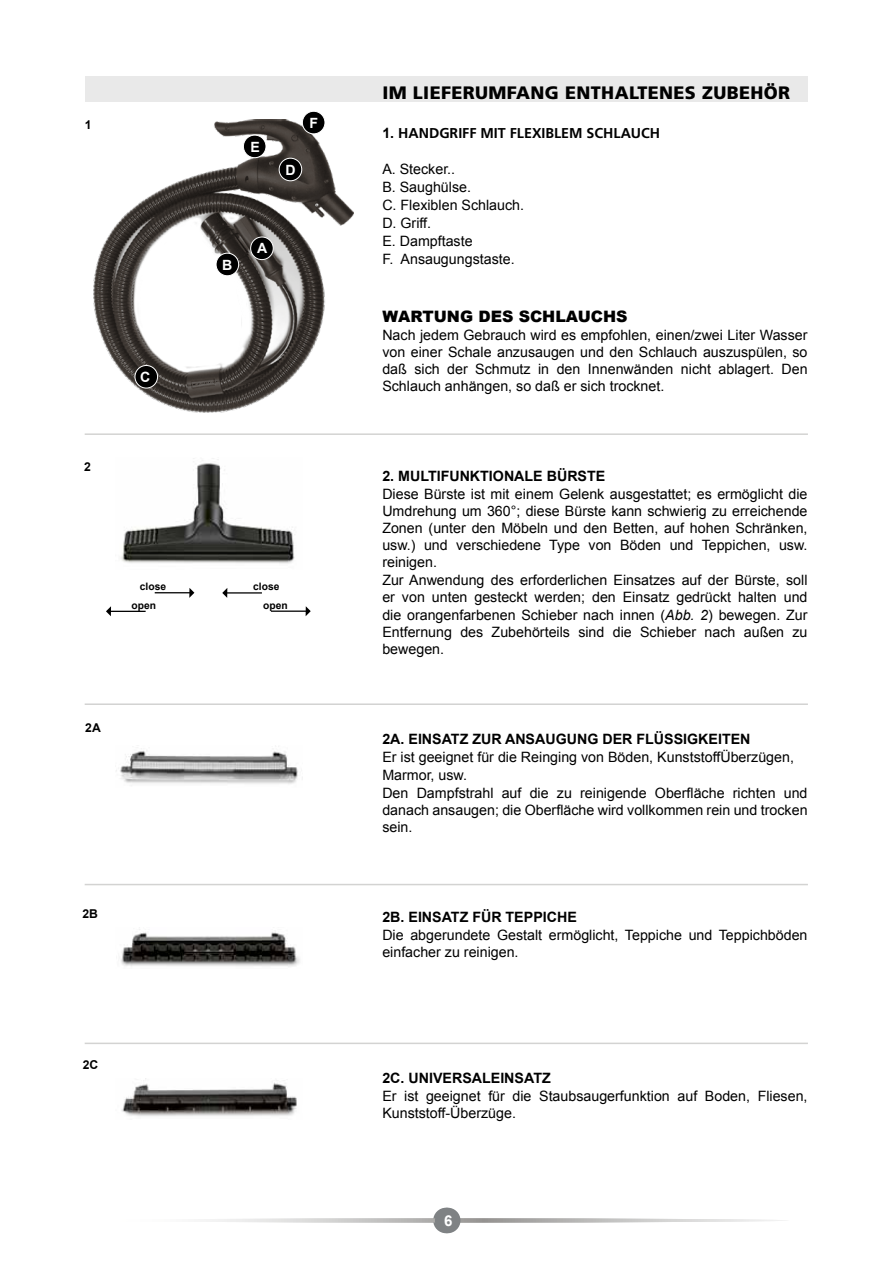
<style>
.page{position:relative;width:893px;height:1263px;background:#fff}
.page>*{position:absolute;margin:0;border:0;box-sizing:border-box;transform-origin:0 0}
.t1{font:900 18px "Frutiger LT Std";letter-spacing:.02em;color:#000}
.t2{font:900 15.75px "Arial";color:#000}
.t3{font:700 15px "Arial";color:#fff}
.t4{font:14.25px/17.2px "Arial";color:#000}
.t5{font:700 14.25px "Arial";color:#000}
.t6{font:700 14.25px "Frutiger LT Std";color:#000}
.t7{font:700 14.1px "Arial";color:#fff}
.t8{font:700 12.15px "Arial";color:#000}
.t9{font:700 10.2px "Arial";color:#000}
.s1{font-family:"Arial"}
.s2{font-style:italic}
</style>
<div class="page">
<img style="left:121px;top:458px;width:174px;height:106px">
<img style="left:116px;top:751px;width:182px;height:33px">
<img style="left:121px;top:929px;width:179px;height:38px">
<img style="left:121px;top:1082px;width:176px;height:35px">
<hr style="left:107px;top:611px;width:39px;height:1px;background:#000">
<svg style="left:106px;top:606px;width:5px;height:10px"></svg>
<hr style="left:271px;top:610px;width:38px;height:2px;background:#000">
<svg style="left:306px;top:606px;width:5px;height:10px"></svg>
<hr style="left:155px;top:592px;width:38px;height:1px;background:#000">
<svg style="left:189px;top:588px;width:5px;height:10px"></svg>
<hr style="left:224px;top:592px;width:38px;height:1px;background:#000">
<svg style="left:222px;top:588px;width:5px;height:10px"></svg>
<hr style="left:85px;top:1042px;width:723px;height:2px;background:#d3d3d2">
<hr style="left:85px;top:884px;width:723px;height:1px;background:#d3d3d2">
<hr style="left:85px;top:703px;width:723px;height:2px;background:#d3d3d2">
<hr style="left:85px;top:433px;width:723px;height:2px;background:#d3d3d2">
<img style="left:94px;top:119px;width:260px;height:294px">
<div style="left:279px;top:158px;width:23px;height:23px;background:#000;border-radius:50%"></div>
<div style="left:279px;top:158px;width:23px;height:23px;border:1px solid #fff;border-radius:50%"></div>
<div style="left:216px;top:253px;width:23px;height:23px;background:#000;border-radius:50%"></div>
<div style="left:216px;top:253px;width:23px;height:23px;border:1px solid #fff;border-radius:50%"></div>
<div style="left:243px;top:135px;width:23px;height:23px;background:#000;border-radius:50%"></div>
<div style="left:243px;top:135px;width:23px;height:23px;border:1px solid #fff;border-radius:50%"></div>
<div style="left:135px;top:365px;width:23px;height:23px;background:#000;border-radius:50%"></div>
<div style="left:135px;top:365px;width:23px;height:23px;border:1px solid #fff;border-radius:50%"></div>
<div style="left:251px;top:237px;width:22px;height:23px;background:#000;border-radius:50%"></div>
<div style="left:250px;top:237px;width:23px;height:23px;border:1px solid #fff;border-radius:50%"></div>
<div style="left:302px;top:111px;width:23px;height:23px;background:#000;border-radius:50%"></div>
<div style="left:302px;top:111px;width:23px;height:23px;border:1px solid #fff;border-radius:50%"></div>
<svg style="left:433px;top:1208px;width:26px;height:25px"></svg>
<svg style="left:204px;top:1218px;width:581px;height:4px"></svg>
<div style="left:435px;top:1208px;width:25px;height:25px;background:#7f8284;border-radius:50%"></div>
<div style="left:85px;top:77px;width:723px;height:25px;background:#e9e9e9"></div>
<p class="t8" style="left:85px;top:117px;width:8px">1</p>
<p class="t7" style="left:309px;top:113px;width:10px">F</p>
<p class="t8" style="left:84px;top:459px;width:8px">2</p>
<p class="t7" style="left:140px;top:367px;width:12px">C</p>
<p class="t7" style="left:250px;top:137px;width:11px">E</p>
<p class="t7" style="left:285px;top:160px;width:12px">D</p>
<p class="t7" style="left:222px;top:255px;width:12px">B</p>
<p class="t7" style="left:257px;top:239px;width:12px">A</p>
<p class="t9" style="left:140px;top:580px;width:28px">close</p>
<p class="t9" style="left:253px;top:580px;width:28px">close</p>
<p class="t9" style="left:132px;top:598px;width:26px">open</p>
<p class="t9" style="left:263px;top:598px;width:26px">open</p>
<p class="t8" style="left:85px;top:720px;width:17px">2A</p>
<p class="t8" style="left:82px;top:905px;width:17px">2B</p>
<p class="t8" style="left:83px;top:1057px;width:17px">2C</p>
<p class="t1" style="left:382px;top:81px;width:409px">IM LIEFERUMFANG ENTHALTENES ZUBEHÖR</p>
<p class="t6" style="left:382px;top:125px;width:279px"><span class="s1">1.</span> HANDGRIFF MIT FLEXIBLEM SCHLAUCH</p>
<p class="t4" style="left:382px;top:160px;width:143px;line-height:18px">A. Stecker..<br>B. Saughülse.<br>C. Flexiblen Schlauch.<br>D. Griff.<br>E. Dampftaste<br>F. Ansaugungstaste.</p>
<p class="t2" style="left:382px;top:304px;width:247px">WARTUNG DES SCHLAUCHS</p>
<p class="t4" style="left:382px;top:326px;width:427px;text-align:justify">Nach jedem Gebrauch wird es empfohlen, einen/zwei Liter Wasser von einer Schale anzusaugen und den Schlauch auszuspülen, so daß sich der Schmutz in den Innenwänden nicht ablagert. Den Schlauch anhängen, so daß er sich trocknet.</p>
<p class="t5" style="left:382px;top:466px;width:224px">2. MULTIFUNKTIONALE BÜRSTE</p>
<p class="t4" style="left:382px;top:485px;width:427px">Diese Bürste ist mit einem Gelenk ausgestattet; es ermöglicht die Umdrehung um 360°; diese Bürste kann schwierig zu erreichende Zonen (unter den Möbeln und den Betten, auf hohen Schränken, usw.) und verschiedene Type von Böden und Teppichen, usw. reinigen.<br>Zur Anwendung des erforderlichen Einsatzes auf der Bürste, soll er von unten gesteckt werden; den Einsatz gedrückt halten und die orangenfarbenen Schieber nach innen (<span class="s2">Abb. 2</span>) bewegen. Zur Entfernung des Zubehörteils sind die Schieber nach außen zu bewegen.</p>
<p class="t5" style="left:382px;top:729px;width:370px">2A. EINSATZ ZUR ANSAUGUNG DER FLÜSSIGKEITEN</p>
<p class="t4" style="left:382px;top:748px;width:427px">Er ist geeignet für die Reinging von Böden, KunststoffÜberzügen, Marmor, usw.<br>Den Dampfstrahl auf die zu reinigende Oberfläche richten und danach ansaugen; die Oberfläche wird vollkommen rein und trocken sein.</p>
<p class="t5" style="left:382px;top:907px;width:196px">2B. EINSATZ FÜR TEPPICHE</p>
<p class="t4" style="left:382px;top:926px;width:427px">Die abgerundete Gestalt ermöglicht, Teppiche und Teppichböden einfacher zu reinigen.</p>
<p class="t5" style="left:382px;top:1069px;width:170px">2C. UNIVERSALEINSATZ</p>
<p class="t4" style="left:382px;top:1088px;width:427px">Er ist geeignet für die Staubsaugerfunktion auf Boden, Fliesen,<br>Kunststoff-Überzüge.</p>
<p class="t3" style="left:444px;top:1210px;width:10px">6</p>
</div>
